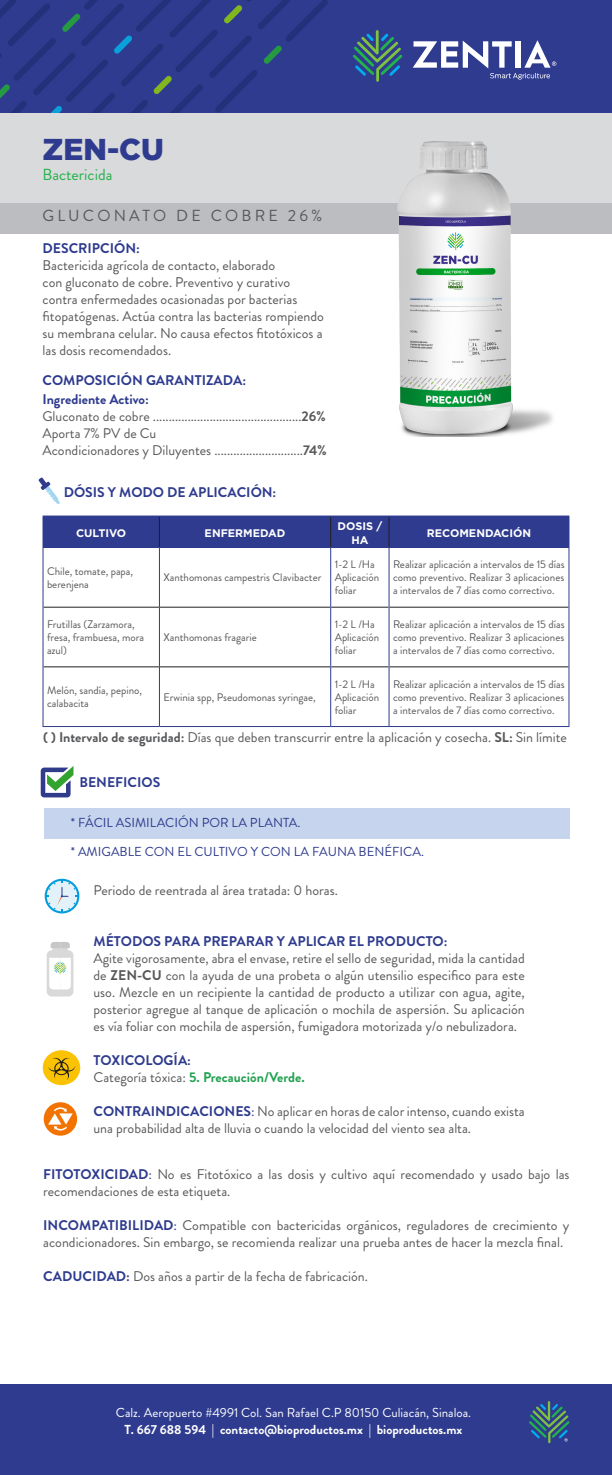
<style>
.page{position:relative;width:612px;height:1475px;background:#fff}
.page>*{position:absolute;margin:0;border:0;box-sizing:border-box;transform-origin:0 0}
.t1{font:900 30px "Gotham";color:#2e3b8e}
.t2{font:16px "Brandon Grotesque";letter-spacing:.2em;color:#57585a}
.t3{font:16px "Brandon Grotesque";color:#23b24b}
.t4{font:14px/17px "Brandon Grotesque";color:#57585a}
.t5{font:700 14px "Brandon Grotesque";color:#2e3b8e}
.t6{font:700 14px "Brandon Grotesque";color:#21a150}
.t7{font:13px "Brandon Grotesque";color:#2e3b8e}
.t8{font:13px "Brandon Grotesque";color:#fff}
.t9{font:700 13px "Brandon Grotesque";color:#fff}
.t10{font:11px/13px "Brandon Grotesque";color:#57585a}
.t11{font:700 11px/13.2px "Gotham";color:#fff;text-align:center}
.s1{font-weight:700}
.s2{font-weight:400;color:#57585a}
.s3{font-weight:700;color:#2e3b8e}
.s4{color:#2e3b8e}
</style>
<div class="page">
<div style="left:1px;top:1384px;width:611px;height:90px;background:#2e3b8e"></div>
<img style="left:1px;top:0;width:611px;height:113px">
<div style="left:1px;top:113px;width:611px;height:90px;background:#d9dadc"></div>
<div style="left:1px;top:203px;width:611px;height:30px;background:#bcbdc0"></div>
<svg style="left:353px;top:30px;width:49px;height:52px;background:#37627f"></svg>
<svg style="left:413px;top:40px;width:143px;height:39px"></svg>
<div style="left:44px;top:516px;width:524px;height:31px;background:#2e3b8e"></div>
<hr style="left:159px;top:516px;width:1px;height:31px;background:#231f20">
<hr style="left:330px;top:516px;width:1px;height:31px;background:#231f20">
<hr style="left:389px;top:516px;width:1px;height:31px;background:#231f20">
<hr style="left:44px;top:606px;width:115px;height:1px;background:#231f20">
<hr style="left:160px;top:606px;width:170px;height:1px;background:#231f20">
<hr style="left:331px;top:606px;width:58px;height:1px;background:#231f20">
<hr style="left:390px;top:606px;width:178px;height:1px;background:#231f20">
<hr style="left:44px;top:666px;width:115px;height:1px;background:#231f20">
<hr style="left:160px;top:666px;width:170px;height:1px;background:#231f20">
<hr style="left:331px;top:666px;width:58px;height:1px;background:#231f20">
<hr style="left:390px;top:666px;width:178px;height:1px;background:#231f20">
<hr style="left:568px;top:548px;width:1px;height:59px;background:#2e3b8e">
<hr style="left:568px;top:607px;width:1px;height:59px;background:#2e3b8e">
<hr style="left:568px;top:666px;width:1px;height:60px;background:#2e3b8e">
<hr style="left:389px;top:726px;width:180px;height:1px;background:#2e3b8e">
<hr style="left:389px;top:548px;width:1px;height:59px;background:#2e3b8e">
<hr style="left:389px;top:607px;width:1px;height:59px;background:#2e3b8e">
<hr style="left:389px;top:666px;width:1px;height:60px;background:#2e3b8e">
<hr style="left:331px;top:726px;width:58px;height:1px;background:#2e3b8e">
<hr style="left:330px;top:548px;width:1px;height:59px;background:#2e3b8e">
<hr style="left:330px;top:607px;width:1px;height:59px;background:#2e3b8e">
<hr style="left:330px;top:666px;width:1px;height:60px;background:#2e3b8e">
<hr style="left:159px;top:726px;width:172px;height:1px;background:#2e3b8e">
<hr style="left:43px;top:548px;width:1px;height:59px;background:#2e3b8e">
<hr style="left:159px;top:548px;width:1px;height:59px;background:#2e3b8e">
<hr style="left:43px;top:607px;width:1px;height:59px;background:#2e3b8e">
<hr style="left:159px;top:607px;width:1px;height:59px;background:#2e3b8e">
<hr style="left:43px;top:666px;width:1px;height:60px;background:#2e3b8e">
<hr style="left:159px;top:666px;width:1px;height:60px;background:#2e3b8e">
<hr style="left:43px;top:726px;width:116px;height:1px;background:#2e3b8e">
<hr style="left:43px;top:515px;width:116px;height:1px;background:#2e3b8e">
<hr style="left:43px;top:516px;width:1px;height:31px;background:#2e3b8e">
<hr style="left:159px;top:515px;width:172px;height:1px;background:#2e3b8e">
<hr style="left:331px;top:515px;width:58px;height:1px;background:#2e3b8e">
<hr style="left:389px;top:515px;width:180px;height:1px;background:#2e3b8e">
<hr style="left:568px;top:516px;width:1px;height:31px;background:#2e3b8e">
<hr style="left:43px;top:547px;width:116px;height:1px;background:#2e3b8e">
<hr style="left:159px;top:547px;width:172px;height:1px;background:#2e3b8e">
<hr style="left:331px;top:547px;width:58px;height:1px;background:#2e3b8e">
<hr style="left:389px;top:547px;width:180px;height:1px;background:#2e3b8e">
<svg style="left:529px;top:1401px;width:41px;height:41px"></svg>
<div style="left:44px;top:808px;width:526px;height:30px;background:#c6d4ed"></div>
<svg style="left:41px;top:766px;width:33px;height:31px"></svg>
<svg style="left:45px;top:878px;width:34px;height:35px"></svg>
<svg style="left:38px;top:477px;width:22px;height:27px"></svg>
<svg style="left:47px;top:942px;width:26px;height:54px"></svg>
<div style="left:43px;top:1050px;width:37px;height:34px;background:#fac200;border-radius:50%"></div>
<svg style="left:48px;top:1057px;width:27px;height:22px"></svg>
<div style="left:44px;top:1102px;width:33px;height:33px;background:#f27300;border-radius:50%"></div>
<svg style="left:48px;top:1105px;width:25px;height:26px"></svg>
<img style="left:347px;top:141px;width:222px;height:295px">
<p class="t1" style="left:43px;top:132px;width:123px">ZEN-CU</p>
<p class="t3" style="left:43px;top:163px;width:71px">Bactericida</p>
<p class="t2" style="left:43px;top:204px;width:281px">GLUCONATO DE COBRE 26%</p>
<p class="t5" style="left:43px;top:238px;width:99px">DESCRIPCIÓN:</p>
<p class="t4" style="left:43px;top:256px;width:283px">Bactericida agrícola de contacto, elaborado<br>con gluconato de cobre. Preventivo y curativo contra enfermedades ocasionadas por bacterias fitopatógenas. Actúa contra las bacterias rompiendo su membrana celular. No causa efectos fitotóxicos a las dosis recomendados.</p>
<p class="t5" style="left:43px;top:370px;width:205px">COMPOSICIÓN GARANTIZADA:</p>
<p class="t5" style="left:43px;top:389px;width:108px">Ingrediente Activo:</p>
<p class="t4" style="left:43px;top:407px;width:285px">Gluconato de cobre ...............................................<span class="s1">26%</span></p>
<p class="t4" style="left:43px;top:424px;width:115px">Aporta 7% PV de Cu</p>
<p class="t4" style="left:43px;top:441px;width:286px">Acondicionadores y Diluyentes ............................<span class="s1">74%</span></p>
<p class="t5" style="left:64px;top:482px;width:214px">DÓSIS Y MODO DE APLICACIÓN:</p>
<p class="t11" style="left:76px;top:526px;width:52px">CULTIVO</p>
<p class="t11" style="left:205px;top:526px;width:82px">ENFERMEDAD</p>
<p class="t11" style="left:337px;top:519px;width:46px">DOSIS /<br>HA</p>
<p class="t11" style="left:427px;top:526px;width:106px">RECOMENDACIÓN</p>
<p class="t10" style="left:47px;top:564px;width:88px">Chile, tomate, papa, berenjena</p>
<p class="t10" style="left:163px;top:571px;width:159px">Xanthomonas campestris Clavibacter</p>
<p class="t10" style="left:335px;top:558px;width:46px">1-2 L /Ha<br>Aplicación foliar</p>
<p class="t10" style="left:393px;top:558px;width:173px;text-align:justify">Realizar aplicación a intervalos de 15 días como preventivo. Realizar 3 aplicaciones a intervalos de 7 días como correctivo.</p>
<p class="t10" style="left:47px;top:617px;width:99px">Frutillas (Zarzamora, fresa, frambuesa, mora azul)</p>
<p class="t10" style="left:163px;top:630px;width:95px">Xanthomonas fragarie</p>
<p class="t10" style="left:47px;top:683px;width:97px">Melón, sandía, pepino, calabacita</p>
<p class="t10" style="left:163px;top:690px;width:154px">Erwinia spp, Pseudomonas syringae,</p>
<p class="t10" style="left:335px;top:617px;width:46px">1-2 L /Ha<br>Aplicación foliar</p>
<p class="t10" style="left:393px;top:617px;width:173px;text-align:justify">Realizar aplicación a intervalos de 15 días como preventivo. Realizar 3 aplicaciones a intervalos de 7 días como correctivo.</p>
<p class="t10" style="left:335px;top:677px;width:46px">1-2 L /Ha<br>Aplicación foliar</p>
<p class="t10" style="left:393px;top:677px;width:173px;text-align:justify">Realizar aplicación a intervalos de 15 días como preventivo. Realizar 3 aplicaciones a intervalos de 7 días como correctivo.</p>
<p class="t4" style="left:43px;top:728px;width:525px"><span class="s1">( ) Intervalo de seguridad:</span> Días que deben transcurrir entre la aplicación y cosecha. <span class="s1">SL:</span> Sin límite</p>
<p class="t5" style="left:79px;top:772px;width:82px">BENEFICIOS</p>
<p class="t7" style="left:71px;top:813px;width:231px">* FÁCIL ASIMILACIÓN POR LA PLANTA.</p>
<p class="t7" style="left:71px;top:842px;width:355px">* AMIGABLE CON EL CULTIVO Y CON LA FAUNA BENÉFICA.</p>
<p class="t4" style="left:94px;top:881px;width:246px">Periodo de reentrada al área tratada: 0 horas.</p>
<p class="t5" style="left:94px;top:931px;width:355px">MÉTODOS PARA PREPARAR Y APLICAR EL PRODUCTO:</p>
<p class="t4" style="left:94px;top:949px;width:433px;text-align:justify">Agite vigorosamente, abra el envase, retire el sello de seguridad, mida la cantidad de <span class="s1">ZEN-CU</span> con la ayuda de una probeta o algún utensilio especifico para este uso. Mezcle en un recipiente la cantidad de producto a utilizar con agua, agite, posterior agregue al tanque de aplicación o mochila de aspersión. Su aplicación es vía foliar con mochila de aspersión, fumigadora motorizada y/o nebulizadora.</p>
<p class="t5" style="left:94px;top:1050px;width:99px">TOXICOLOGÍA:</p>
<p class="t6" style="left:94px;top:1067px;width:213px"><span class="s2">Categoría tóxica:</span> 5. Precaución/Verde.</p>
<p class="t4" style="left:94px;top:1102px;width:433px"><span class="s3">CONTRAINDICACIONES</span><span class="s4">:</span> No aplicar en horas de calor intenso, cuando exista una probabilidad alta de lluvia o cuando la velocidad del viento sea alta.</p>
<p class="t4" style="left:43px;top:1166px;width:528px"><span class="s3">FITOTOXICIDAD</span><span class="s4">:</span> No es Fitotóxico a las dosis y cultivo aquí recomendado y usado bajo las recomendaciones de esta etiqueta.</p>
<p class="t4" style="left:43px;top:1217px;width:528px"><span class="s3">INCOMPATIBILIDAD</span><span class="s4">:</span> Compatible con bactericidas orgánicos, reguladores de crecimiento y acondicionadores. Sin embargo, se recomienda realizar una prueba antes de hacer la mezcla final.</p>
<p class="t4" style="left:43px;top:1268px;width:326px"><span class="s3">CADUCIDAD:</span> Dos años a partir de la fecha de fabricación.</p>
<p class="t8" style="left:116px;top:1402px;width:357px">Calz. Aeropuerto #4991 Col. San Rafael C.P 80150 Culiacán, Sinaloa.</p>
<p class="t9" style="left:125px;top:1419px;width:339px">T. 667 688 594 | contacto@bioproductos.mx | bioproductos.mx</p>
</div>
